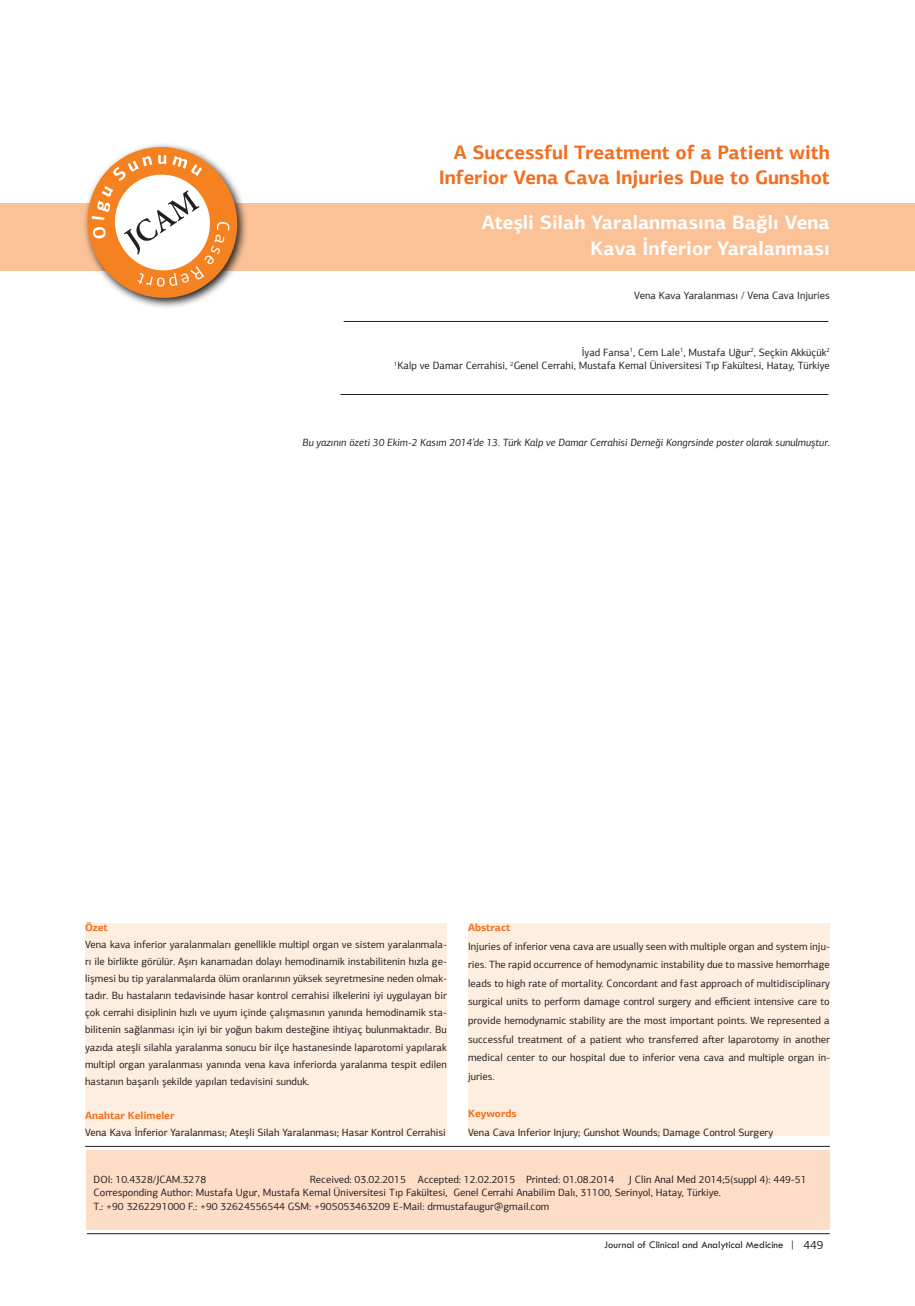
<style>
.page{position:relative;width:915px;height:1306px;background:#fff}
.page>*{position:absolute;margin:0;border:0;box-sizing:border-box;transform-origin:0 0}
.t1{font:700 19.5px/25.5px "PF Agora Sans Pro";color:#f36e21;text-align:right}
.t2{font:700 19.5px/25.5px "PF Agora Sans Pro";color:#fff;text-align:right}
.t3{font:10.5px/17.1px "PF Agora Sans Pro";color:#231f20;text-align:justify}
.t4{font:italic 10.5px "PF Agora Sans Pro";color:#231f20}
.t5{font:10.5px "Tw Cen";color:#231f20}
.t6{font:700 10.5px "PF Agora Sans Pro";color:#f36e21}
.s1{font-family:"PF Agora Sans Pro";font-size:12px}
</style>
<div class="page">
<div style="left:87px;top:1150px;width:742px;height:79px;background:#fdddc6"></div>
<div style="left:0;top:203px;width:914px;height:67px;background:#fbc197"></div>
<hr style="left:85px;top:1146px;width:744px;height:1px;background:#231f20">
<hr style="left:343px;top:321px;width:485px;height:1px;background:#231f20">
<hr style="left:340px;top:394px;width:488px;height:1px;background:#231f20">
<svg style="left:77px;top:144px;width:170px;height:164px"></svg>
<div style="left:85px;top:923px;width:361px;height:212px;background:#feeee0"></div>
<div style="left:468px;top:923px;width:361px;height:212px;background:#feeee0"></div>
<hr style="left:87px;top:1233px;width:742px;height:1px;background:#231f20">
<h1 class="t1" style="left:438px;top:139px;width:392px">A Successful Treatment of a Patient with<br>Inferior Vena Cava Injuries Due to Gunshot</h1>
<h1 class="t2" style="left:481px;top:210px;width:349px">Ateşli Silah Yaralanmasına Bağlı Vena<br>Kava İnferior Yaralanması</h1>
<p class="t3" style="left:634px;top:287px;width:197px">Vena Kava Yaralanması / Vena Cava Injuries</p>
<p class="t3" style="left:394px;top:345px;width:437px;line-height:13.5px;text-align:right">İyad Fansa<sup>1</sup>, Cem Lale<sup>1</sup>, Mustafa Uğur<sup>2</sup>, Seçkin Akküçük<sup>2<br>1</sup>Kalp ve Damar Cerrahisi, <sup>2</sup>Genel Cerrahi, Mustafa Kemal Üniversitesi Tıp Fakültesi, Hatay, Türkiye</p>
<p class="t4" style="left:302px;top:436px;width:528px">Bu yazının özeti 30 Ekim-2 Kasım 2014’de 13. Türk Kalp ve Damar Cerrahisi Derneği Kongrsinde poster olarak sunulmuştur.</p>
<p class="t6" style="left:85px;top:920px;width:24px">Özet</p>
<p class="t3" style="left:85px;top:935px;width:363px">Vena kava inferior yaralanmaları genellikle multipl organ ve sistem yaralanmala&shy;rı ile birlikte görülür. Aşırı kanamadan dolayı hemodinamik instabilitenin hızla ge&shy;lişmesi bu tip yaralanmalarda ölüm oranlarının yüksek seyretmesine neden olmak&shy;tadır. Bu hastaların tedavisinde hasar kontrol cerrahisi ilkelerini iyi uygulayan bir çok cerrahi disiplinin hızlı ve uyum içinde çalışmasının yanında hemodinamik sta&shy;bilitenin sağlanması için iyi bir yoğun bakım desteğine ihtiyaç bulunmaktadır. Bu yazıda ateşli silahla yaralanma sonucu bir ilçe hastanesinde laparotomi yapılarak multipl organ yaralanması yanında vena kava inferiorda yaralanma tespit edilen hastanın başarılı şekilde yapılan tedavisini sunduk.</p>
<p class="t6" style="left:85px;top:1108px;width:91px">Anahtar Kelimeler</p>
<p class="t3" style="left:85px;top:1123px;width:362px">Vena Kava İnferior Yaralanması; Ateşli Silah Yaralanması; Hasar Kontrol Cerrahisi</p>
<p class="t6" style="left:468px;top:920px;width:44px">Abstract</p>
<p class="t3" style="left:468px;top:936px;width:363px;line-height:18.6px">Injuries of inferior vena cava are usually seen with multiple organ and system inju&shy;ries. The rapid occurrence of hemodynamic instability due to massive hemorrhage leads to high rate of mortality. Concordant and fast approach of multidisciplinary surgical units to perform damage control surgery and efficient intensive care to provide hemodynamic stability are the most important points. We represented a successful treatment of a patient who transferred after laparotomy in another medical center to our hospital due to inferior vena cava and multiple organ in&shy;juries.</p>
<p class="t6" style="left:468px;top:1106px;width:50px">Keywords</p>
<p class="t3" style="left:468px;top:1123px;width:306px">Vena Cava Inferior Injury; Gunshot Wounds; Damage Control Surgery</p>
<p class="t3" style="left:94px;top:1172px;width:714px;line-height:13.5px;text-align:left;text-indent:535px">J Clin Anal Med 2014;5(suppl 4): 449-51<br>Corresponding Author: Mustafa Ugur, Mustafa Kemal Üniversitesi Tıp Fakültesi, Genel Cerrahi Anabilim Dalı, 31100, Serinyol, Hatay, Türkiye.<br>T.: +90 3262291000 F.: +90 32624556544 GSM: +905053463209 E-Mail: drmustafaugur@gmail.com</p>
<p class="t3" style="left:94px;top:1170px;width:114px">DOI: 10.4328/JCAM.3278</p>
<p class="t3" style="left:310px;top:1170px;width:306px">Received: 03.02.2015 Accepted: 12.02.2015 Printed: 01.08.2014</p>
<p class="t5" style="left:604px;top:1238px;width:221px">Journal of Clinical and Analytical Medicine | <span class="s1">449</span></p>
</div>
